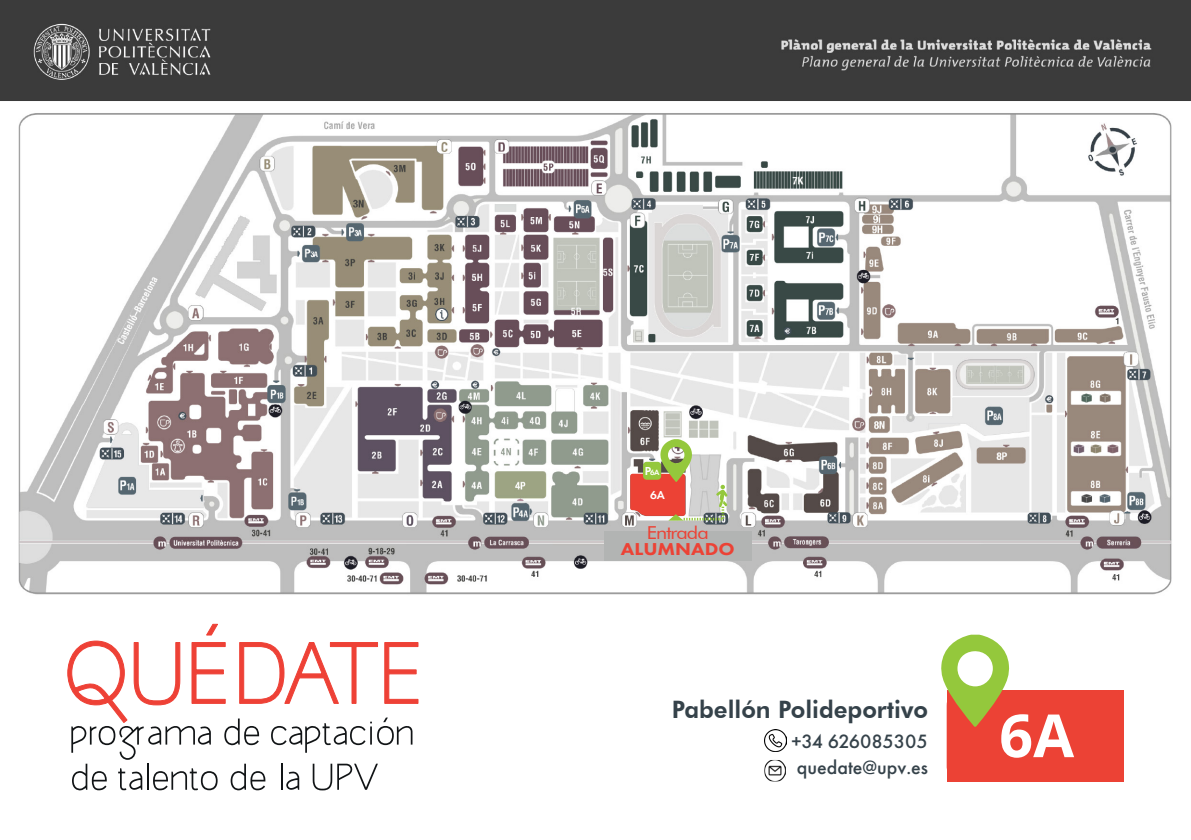
<style>
.page{position:relative;width:1191px;height:840px;background:#fff}
.page>*{position:absolute;margin:0;border:0;box-sizing:border-box;transform-origin:0 0}
.t1{font:700 59.4px "Noto Sans";color:#fff}
.t2{font:800 24px "Futura BT";color:#35424a}
.t3{font:500 20px/26.4px "Futura PT";color:#35424a}
.t4{font:800 17.8px "Futura PT";color:#ec4235;scale:1.12 1}
.t5{font:17.8px "Futura BT";letter-spacing:-.05em;color:#ec4235;scale:1.12 1}
.t6{font:600 12px "Futura PT";color:#fff}
.t7{font:600 8px "Futura PT";color:#fff}
.s1{font-size:12px}
</style>
<div class="page">
<img style="left:0;top:0;width:1191px;height:791px">
<div style="left:604px;top:530px;width:147px;height:30px;background:#b2b4b3"></div>
<svg style="left:630px;top:439px;width:97px;height:83px"></svg>
<div style="left:946px;top:690px;width:177px;height:91px;background:#ec4235;border-radius:15px"></div>
<svg style="left:940px;top:634px;width:69px;height:92px"></svg>
<svg style="left:67px;top:623px;width:352px;height:167px"></svg>
<svg style="left:503px;top:636px;width:19px;height:25px"></svg>
<hr style="left:483px;top:661px;width:20px;height:2px;background:#fff">
<hr style="left:483px;top:657px;width:20px;height:2px;background:#fff">
<hr style="left:483px;top:653px;width:20px;height:2px;background:#fff">
<hr style="left:483px;top:649px;width:20px;height:3px;background:#fff">
<hr style="left:483px;top:646px;width:20px;height:2px;background:#fff">
<hr style="left:483px;top:642px;width:20px;height:2px;background:#fff">
<hr style="left:483px;top:638px;width:20px;height:2px;background:#fff">
<hr style="left:483px;top:635px;width:20px;height:2px;background:#fff">
<svg style="left:538px;top:730px;width:19px;height:21px"></svg>
<hr style="left:538px;top:726px;width:19px;height:3px;background:#fff">
<hr style="left:518px;top:751px;width:20px;height:2px;background:#fff">
<hr style="left:518px;top:747px;width:20px;height:2px;background:#fff">
<hr style="left:518px;top:743px;width:20px;height:3px;background:#fff">
<hr style="left:518px;top:740px;width:20px;height:2px;background:#fff">
<hr style="left:518px;top:736px;width:20px;height:2px;background:#fff">
<hr style="left:518px;top:732px;width:20px;height:2px;background:#fff">
<hr style="left:518px;top:728px;width:20px;height:3px;background:#fff">
<svg style="left:448px;top:688px;width:54px;height:33px"></svg>
<svg style="left:444px;top:758px;width:72px;height:33px"></svg>
<img style="left:764px;top:759px;width:22px;height:22px">
<img style="left:764px;top:729px;width:22px;height:22px">
<p class="t7" style="left:645px;top:467px;width:16px"><span class="s1">P</span>6A</p>
<p class="t6" style="left:650px;top:487px;width:16px">6A</p>
<p class="t5" style="left:647px;top:522px;width:57px">Entrada</p>
<p class="t4" style="left:621px;top:538px;width:103px">ALUMNADO</p>
<p class="t2" style="left:672px;top:694px;width:257px">Pabellón Polideportivo</p>
<p class="t3" style="left:791px;top:727px;width:138px">+34 626085305 quedate@upv.es</p>
<h1 class="t1" style="left:999px;top:693px;width:76px">6A</h1>
</div>
